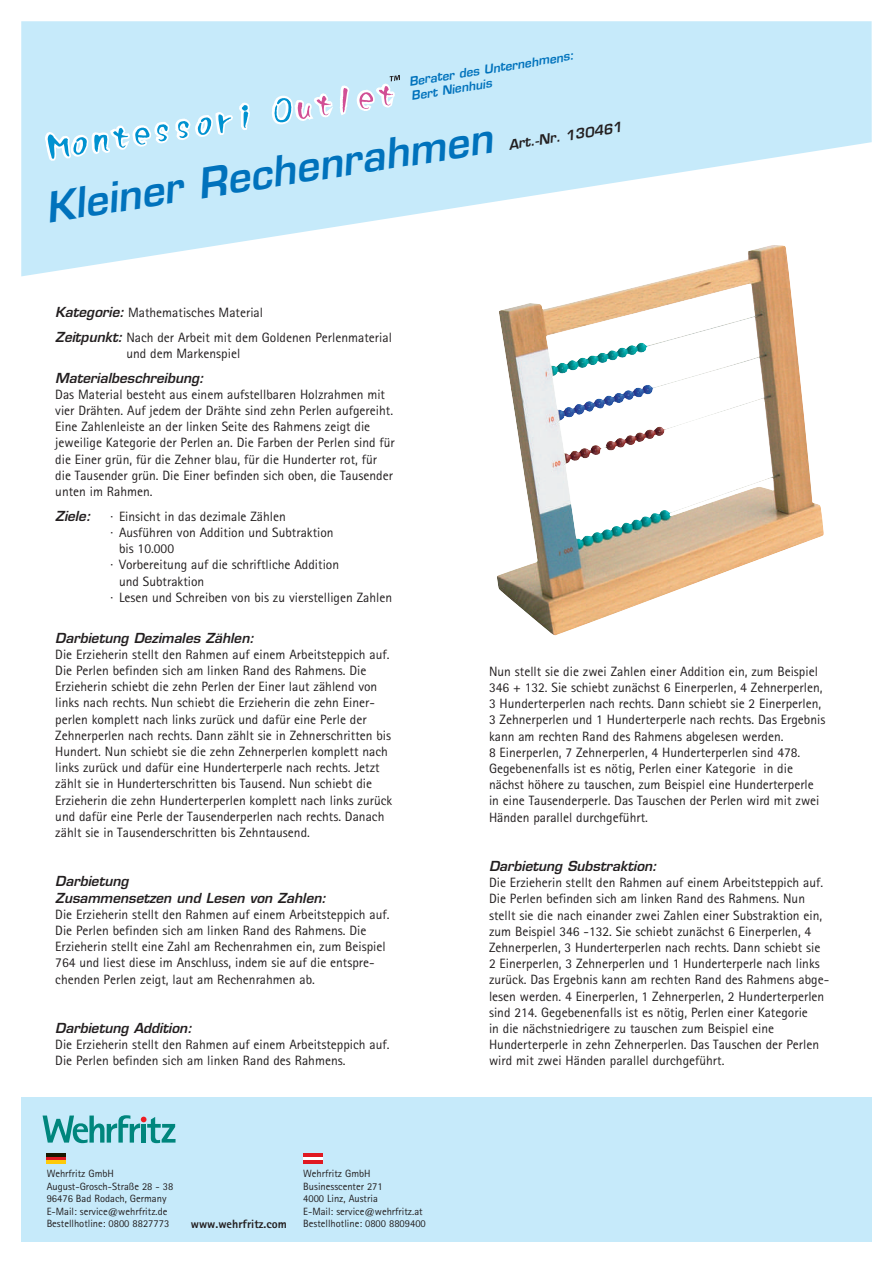
<style>
.page{position:relative;width:893px;height:1263px;background:#fff}
.page>*{position:absolute;margin:0;border:0;box-sizing:border-box;transform-origin:0 0}
.t1{font:italic 600 40.5px "Eurostile LT";color:#0072bc}
.t2{font:13.5px/16.2px "Agfa Rotis Sans Serif";color:#231f20}
.t3{font:italic 600 13.5px/16.2px "Eurostile LT";color:#231f20}
.t4{font:italic 600 12px/14.4px "Eurostile LT";color:#0072bc}
.t5{font:800 12px "Agfa Rotis Sans Serif";color:#231f20}
.t6{font:10.5px/12.6px "Agfa Rotis Sans Serif";color:#231f20}
.s1{font-family:"Eurostile LT";font-weight:600;font-style:italic}
</style>
<div class="page">
<svg style="left:21px;top:21px;width:851px;height:255px;fill:#c6eafa"></svg>
<svg style="left:270px;top:75px;width:130px;height:50px;background:#cbe1f3"></svg>
<svg style="left:44px;top:99px;width:208px;height:64px;background:#bee5f7"></svg>
<img style="left:497px;top:245px;width:327px;height:391px">
<div style="left:21px;top:1097px;width:851px;height:145px;background:#c6eafa"></div>
<svg style="left:43px;top:1115px;width:133px;height:28px"></svg>
<svg style="left:303px;top:1156px;width:19px;height:4px"></svg>
<hr style="left:303px;top:1153px;width:19px;height:3px;background:#e01921">
<hr style="left:303px;top:1160px;width:19px;height:4px;background:#e01921">
<svg style="left:47px;top:1156px;width:19px;height:4px"></svg>
<hr style="left:47px;top:1153px;width:19px;height:3px;background:#191800">
<hr style="left:47px;top:1160px;width:19px;height:4px;background:#feca0a">
<p class="t4" style="left:408px;top:76px;width:168px;rotate:-9deg">Berater des Unternehmens:<br>Bert Nienhuis</p>
<h1 class="t1" style="left:43px;top:193px;width:453px;rotate:-9deg">Kleiner Rechenrahmen</h1>
<p class="t3" style="left:508px;top:138px;width:116px;rotate:-9deg">Art.-Nr. 130461</p>
<p class="t2" style="left:55px;top:301px;width:338px;line-height:24.8px"><span class="s1">Kategorie:</span> Mathematisches Material<br><span class="s1">Zeitpunkt:</span> Nach der Arbeit mit dem Goldenen Perlenmaterial</p>
<p class="t2" style="left:126px;top:346px;width:115px">und dem Markenspiel</p>
<p class="t3" style="left:55px;top:371px;width:150px">Materialbeschreibung:</p>
<p class="t2" style="left:55px;top:387px;width:341px">Das Material besteht aus einem aufstellbaren Holzrahmen mit vier Drähten. Auf jedem der Drähte sind zehn Perlen aufgereiht.<br>Eine Zahlenleiste an der linken Seite des Rahmens zeigt die jeweilige Kategorie der Perlen an. Die Farben der Perlen sind für die Einer grün, für die Zehner blau, für die Hunderter rot, für die Tausender grün. Die Einer befinden sich oben, die Tausender unten im Rahmen.</p>
<p class="t3" style="left:55px;top:509px;width:37px">Ziele:</p>
<p class="t2" style="left:111px;top:509px;width:177px">· Einsicht in das dezimale Zählen</p>
<p class="t2" style="left:111px;top:525px;width:225px">· Ausführen von Addition und Subtraktion</p>
<p class="t2" style="left:119px;top:542px;width:57px">bis 10.000</p>
<p class="t2" style="left:111px;top:558px;width:230px">· Vorbereitung auf die schriftliche Addition</p>
<p class="t2" style="left:119px;top:574px;width:87px">und Subtraktion</p>
<p class="t2" style="left:111px;top:590px;width:283px">· Lesen und Schreiben von bis zu vierstelligen Zahlen</p>
<p class="t3" style="left:55px;top:631px;width:200px">Darbietung Dezimales Zählen:</p>
<p class="t2" style="left:55px;top:647px;width:339px">Die Erzieherin stellt den Rahmen auf einem Arbeitsteppich auf.<br>Die Perlen befinden sich am linken Rand des Rahmens. Die Erzieherin schiebt die zehn Perlen der Einer laut zählend von links nach rechts. Nun schiebt die Erzieherin die zehn Einer&shy;perlen komplett nach links zurück und dafür eine Perle der Zehnerperlen nach rechts. Dann zählt sie in Zehnerschritten bis Hundert. Nun schiebt sie die zehn Zehnerperlen komplett nach links zurück und dafür eine Hunderterperle nach rechts. Jetzt zählt sie in Hunderterschritten bis Tausend. Nun schiebt die Erzieherin die zehn Hunderterperlen komplett nach links zurück und dafür eine Perle der Tausenderperlen nach rechts. Danach zählt sie in Tausenderschritten bis Zehntausend.</p>
<p class="t3" style="left:55px;top:875px;width:272px">Darbietung<br>Zusammensetzen und Lesen von Zahlen:</p>
<p class="t2" style="left:55px;top:907px;width:336px">Die Erzieherin stellt den Rahmen auf einem Arbeitsteppich auf.<br>Die Perlen befinden sich am linken Rand des Rahmens. Die Erzieherin stellt eine Zahl am Rechenrahmen ein, zum Beispiel 764 und liest diese im Anschluss, indem sie auf die entspre&shy;chenden Perlen zeigt, laut am Rechenrahmen ab.</p>
<p class="t3" style="left:55px;top:1021px;width:138px">Darbietung Addition:</p>
<p class="t2" style="left:55px;top:1038px;width:336px">Die Erzieherin stellt den Rahmen auf einem Arbeitsteppich auf.<br>Die Perlen befinden sich am linken Rand des Rahmens.</p>
<p class="t6" style="left:47px;top:1168px;width:128px">Wehrfritz GmbH<br>August-Grosch-Straße 28 - 38<br>96476 Bad Rodach, Germany<br>E-Mail: service@wehrfritz.de<br>Bestellhotline: 0800 8827773</p>
<p class="t6" style="left:303px;top:1168px;width:121px">Wehrfritz GmbH<br>Businesscenter 271<br>4000 Linz, Austria<br>E-Mail: service@wehrfritz.at</p>
<p class="t5" style="left:191px;top:1216px;width:97px">www.wehrfritz.com</p>
<p class="t6" style="left:303px;top:1218px;width:124px">Bestellhotline: 0800 8809400</p>
<p class="t2" style="left:489px;top:664px;width:338px">Nun stellt sie die zwei Zahlen einer Addition ein, zum Beispiel 346 + 132. Sie schiebt zunächst 6 Einerperlen, 4 Zehnerperlen, 3 Hunderterperlen nach rechts. Dann schiebt sie 2 Einerperlen, 3 Zehnerperlen und 1 Hunderterperle nach rechts. Das Ergebnis kann am rechten Rand des Rahmens abgelesen werden.<br>8 Einerperlen, 7 Zehnerperlen, 4 Hunderterperlen sind 478.<br>Gegebenenfalls ist es nötig, Perlen einer Kategorie in die nächst höhere zu tauschen, zum Beispiel eine Hunderterperle in eine Tausenderperle. Das Tauschen der Perlen wird mit zwei Händen parallel durchgeführt.</p>
<p class="t3" style="left:489px;top:859px;width:170px">Darbietung Substraktion:</p>
<p class="t2" style="left:489px;top:876px;width:342px">Die Erzieherin stellt den Rahmen auf einem Arbeitsteppich auf.<br>Die Perlen befinden sich am linken Rand des Rahmens. Nun stellt sie die nach einander zwei Zahlen einer Substraktion ein, zum Beispiel 346 -132. Sie schiebt zunächst 6 Einerperlen, 4<br>Zehner perlen, 3 Hunderterperlen nach rechts. Dann schiebt sie 2 Einer perlen, 3 Zehnerperlen und 1 Hunderterperle nach links zurück. Das Ergebnis kann am rechten Rand des Rahmens abge&shy;lesen werden. 4 Einerperlen, 1 Zehnerperlen, 2 Hunderterperlen sind 214. Gegebenenfalls ist es nötig, Perlen einer Kategorie<br>in die nächstniedrigere zu tauschen zum Beispiel eine Hunderterperle in zehn Zehnerperlen. Das Tauschen der Perlen wird mit zwei Händen parallel durchgeführt.</p>
</div>
